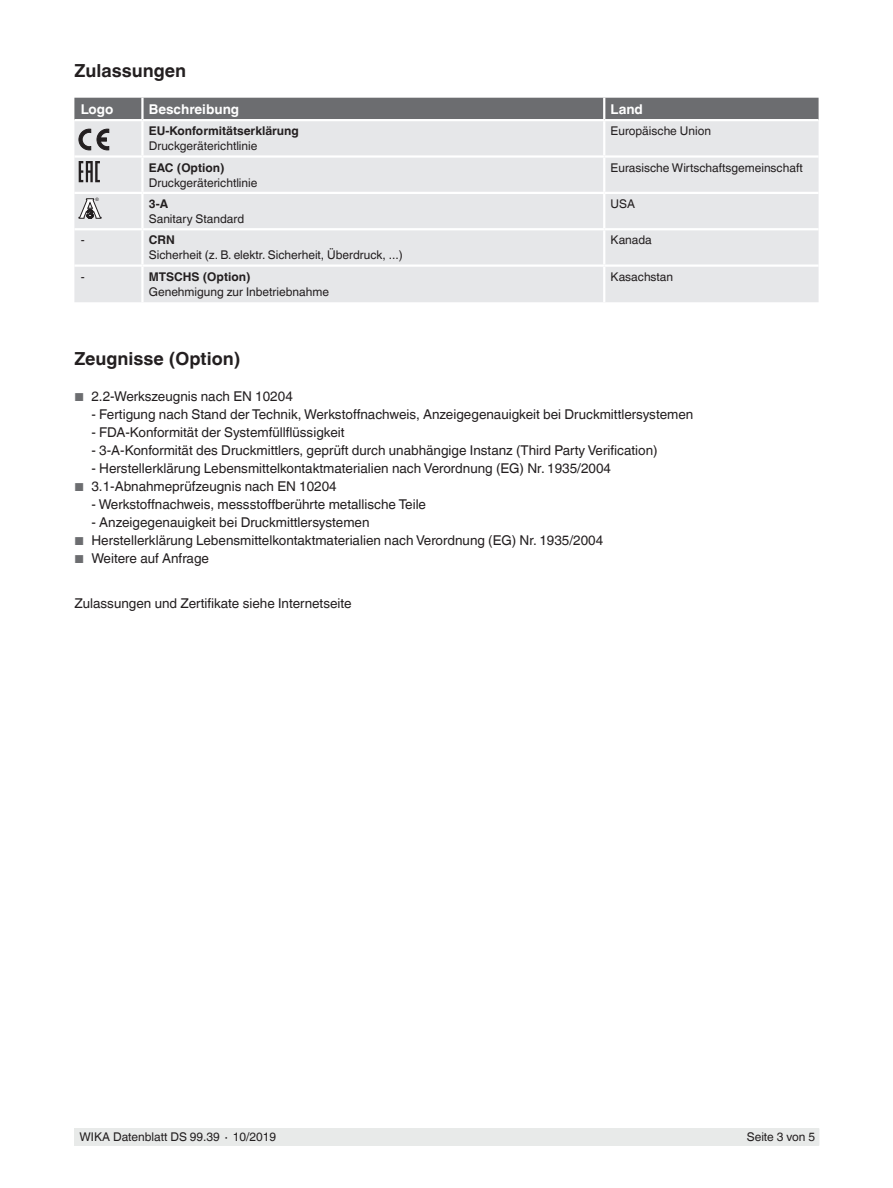
<style>
.page{position:relative;width:893px;height:1188px;background:#fff}
.page>*{position:absolute;margin:0;border:0;box-sizing:border-box;transform-origin:0 0}
.t1{font:700 18px "Helvetica World";color:#231f20}
.t2{font:13.5px "Helvetica World";color:#231f20}
.t3{font:700 13.5px "Helvetica World";color:#fff}
.t4{font:12px "Helvetica World";color:#231f20}
.t5{font:700 12px "Helvetica World";color:#231f20}
.t6{font:4.65px "Arial";color:#231f20}
.s1{font-size:11.55px;color:#6c6d70}
</style>
<div class="page">
<div style="left:75px;top:1128px;width:744px;height:17px;background:#e8eae9"></div>
<div style="left:74px;top:98px;width:745px;height:21px;background:#6c6d70"></div>
<div style="left:74px;top:121px;width:745px;height:181px;background:#e6e7e9"></div>
<hr style="left:74px;top:155px;width:68px;height:3px;background:#fff">
<hr style="left:142px;top:155px;width:462px;height:3px;background:#fff">
<hr style="left:604px;top:155px;width:215px;height:3px;background:#fff">
<hr style="left:142px;top:192px;width:462px;height:2px;background:#fff">
<hr style="left:142px;top:264px;width:462px;height:3px;background:#fff">
<hr style="left:604px;top:264px;width:215px;height:3px;background:#fff">
<hr style="left:603px;top:267px;width:2px;height:35px;background:#fff">
<hr style="left:604px;top:228px;width:215px;height:2px;background:#fff">
<hr style="left:604px;top:192px;width:215px;height:2px;background:#fff">
<hr style="left:74px;top:192px;width:68px;height:2px;background:#fff">
<hr style="left:74px;top:264px;width:68px;height:3px;background:#fff">
<hr style="left:141px;top:121px;width:3px;height:34px;background:#fff">
<hr style="left:603px;top:121px;width:2px;height:34px;background:#fff">
<hr style="left:141px;top:194px;width:3px;height:34px;background:#fff">
<hr style="left:603px;top:194px;width:2px;height:34px;background:#fff">
<hr style="left:74px;top:228px;width:68px;height:2px;background:#fff">
<hr style="left:142px;top:228px;width:462px;height:2px;background:#fff">
<hr style="left:141px;top:98px;width:3px;height:21px;background:#fff">
<hr style="left:603px;top:98px;width:2px;height:21px;background:#fff">
<hr style="left:603px;top:158px;width:2px;height:34px;background:#fff">
<hr style="left:603px;top:230px;width:2px;height:34px;background:#fff">
<hr style="left:141px;top:158px;width:3px;height:34px;background:#fff">
<hr style="left:141px;top:230px;width:3px;height:34px;background:#fff">
<hr style="left:141px;top:267px;width:3px;height:35px;background:#fff">
<svg style="left:79px;top:129px;width:12px;height:21px"></svg>
<svg style="left:97px;top:129px;width:12px;height:21px"></svg>
<svg style="left:79px;top:161px;width:21px;height:21px"></svg>
<svg style="left:79px;top:199px;width:22px;height:20px"></svg>
<h1 class="t1" style="left:74px;top:60px;width:113px">Zulassungen</h1>
<p class="t3" style="left:81px;top:101px;width:34px">Logo</p>
<p class="t3" style="left:149px;top:101px;width:92px">Beschreibung</p>
<p class="t3" style="left:611px;top:101px;width:34px">Land</p>
<p class="t5" style="left:149px;top:124px;width:152px">EU-Konformitätserklärung</p>
<p class="t4" style="left:149px;top:139px;width:110px">Druckgeräterichtlinie</p>
<p class="t4" style="left:611px;top:124px;width:102px">Europäische Union</p>
<p class="t5" style="left:149px;top:160px;width:77px">EAC (Option)</p>
<p class="t4" style="left:149px;top:175px;width:110px">Druckgeräterichtlinie</p>
<p class="t4" style="left:611px;top:160px;width:194px">Eurasische Wirtschaftsgemeinschaft</p>
<p class="t6" style="left:96px;top:197px;width:5px">®</p>
<p class="t5" style="left:149px;top:197px;width:21px">3-A</p>
<p class="t4" style="left:149px;top:212px;width:97px">Sanitary Standard</p>
<p class="t4" style="left:611px;top:197px;width:26px">USA</p>
<p class="t4" style="left:81px;top:233px;width:5px">-</p>
<p class="t5" style="left:149px;top:233px;width:27px">CRN</p>
<p class="t4" style="left:149px;top:248px;width:255px">Sicherheit (z. B. elektr. Sicherheit, Überdruck, ...)</p>
<p class="t4" style="left:611px;top:233px;width:43px">Kanada</p>
<p class="t4" style="left:81px;top:269px;width:5px">-</p>
<p class="t5" style="left:149px;top:269px;width:103px">MTSCHS (Option)</p>
<p class="t4" style="left:149px;top:284px;width:182px">Genehmigung zur Inbetriebnahme</p>
<p class="t4" style="left:611px;top:269px;width:64px">Kasachstan</p>
<h1 class="t1" style="left:74px;top:349px;width:167px">Zeugnisse (Option)</h1>
<p class="t2" style="left:74px;top:389px;width:220px"><span class="s1">■</span> 2.2-Werkszeugnis nach EN 10204</p>
<p class="t2" style="left:91px;top:407px;width:603px">- Fertigung nach Stand der Technik, Werkstoffnachweis, Anzeigegenauigkeit bei Druckmittlersystemen</p>
<p class="t2" style="left:91px;top:425px;width:255px">- FDA-Konformität der Systemfüllflüssigkeit</p>
<p class="t2" style="left:91px;top:443px;width:568px">- 3-A-Konformität des Druckmittlers, geprüft durch unabhängige Instanz (Third Party Verification)</p>
<p class="t2" style="left:91px;top:461px;width:521px">- Herstellerklärung Lebensmittelkontaktmaterialien nach Verordnung (EG) Nr. 1935/2004</p>
<p class="t2" style="left:74px;top:479px;width:264px"><span class="s1">■</span> 3.1-Abnahmeprüfzeugnis nach EN 10204</p>
<p class="t2" style="left:91px;top:497px;width:336px">- Werkstoffnachweis, messstoffberührte metallische Teile</p>
<p class="t2" style="left:91px;top:515px;width:280px">- Anzeigegenauigkeit bei Druckmittlersystemen</p>
<p class="t2" style="left:74px;top:533px;width:530px"><span class="s1">■</span> Herstellerklärung Lebensmittelkontaktmaterialien nach Verordnung (EG) Nr. 1935/2004</p>
<p class="t2" style="left:74px;top:551px;width:136px"><span class="s1">■</span> Weitere auf Anfrage</p>
<p class="t2" style="left:74px;top:596px;width:279px">Zulassungen und Zertifikate siehe Internetseite</p>
<p class="t4" style="left:80px;top:1130px;width:198px">WIKA Datenblatt DS 99.39 ∙ 10/2019</p>
<p class="t4" style="left:747px;top:1130px;width:70px">Seite 3 von 5</p>
</div>
